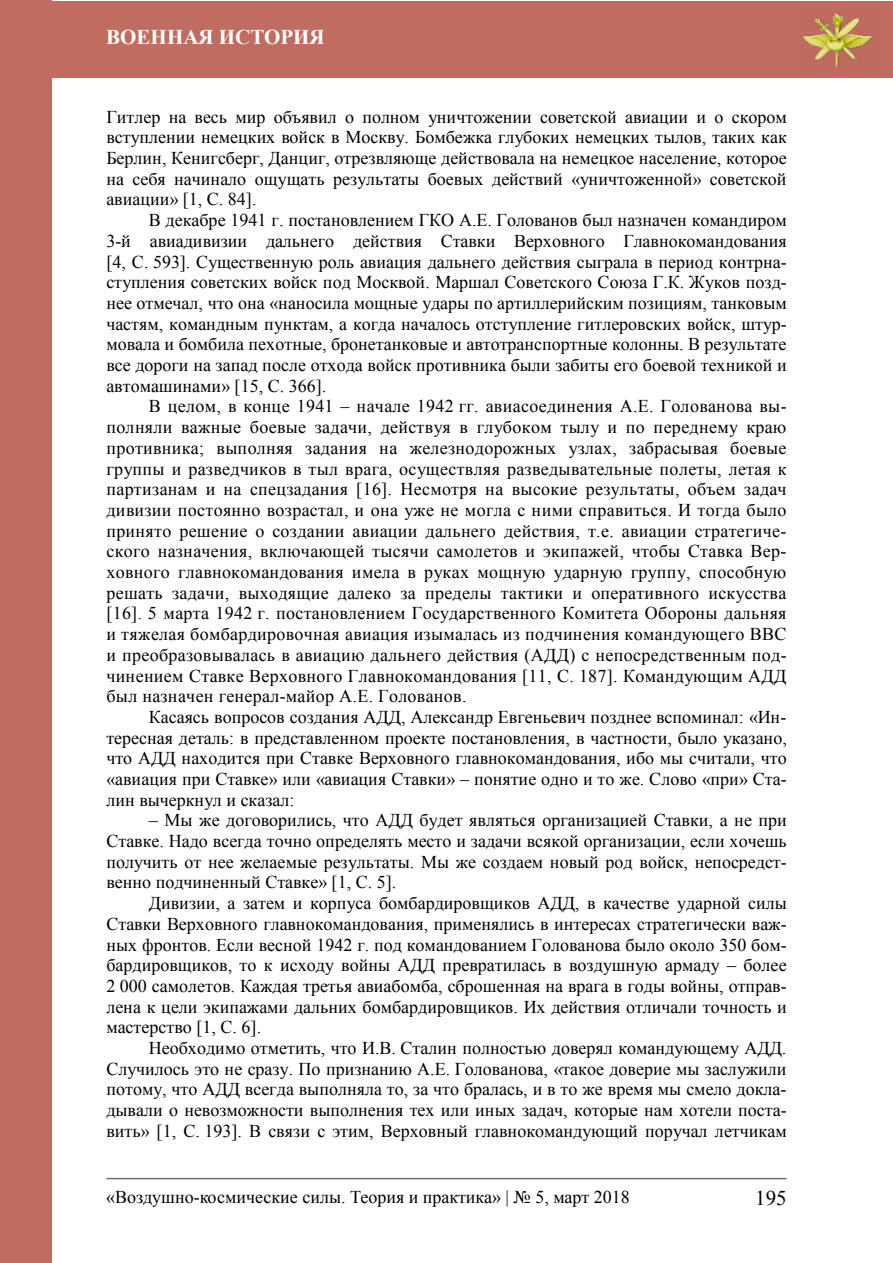
<style>
.page{position:relative;width:893px;height:1263px;background:#fff}
.page>*{position:absolute;margin:0;border:0;box-sizing:border-box;transform-origin:0 0}
.t1{font:700 21px "Times New Roman";color:#fff}
.t2{font:21px "Times New Roman";color:#000}
.t3{font:18px/20.7px "Times New Roman";color:#000;text-align:justify}
.s1{font-size:16.5px}
</style>
<div class="page">
<hr style="left:106px;top:1178px;width:681px;height:1px;background:#6d6e71">
<div style="left:0;top:1px;width:892px;height:76px;background:#c16c60"></div>
<img style="left:802px;top:13px;width:71px;height:55px">
<div style="left:0;top:1px;width:51px;height:1262px;background:#c16c60"></div>
<p class="t1" style="left:106px;top:23px;width:220px">Военная история</p>
<p class="t3" style="left:106px;top:106px;width:682px">Гитлер на весь мир объявил о полном уничтожении советской авиации и о скором вступлении немецких войск в Москву. Бомбежка глубоких немецких тылов, таких как Берлин, Кенигсберг, Данциг, отрезвляюще действовала на немецкое население, которое на себя начинало ощущать результаты боевых действий «уничтоженной» советской авиации» [1, С. 84].</p>
<p class="t3" style="left:106px;top:209px;width:682px;text-indent:42px">В декабре 1941 г. постановлением ГКО А.Е. Голованов был назначен командиром 3-й авиадивизии дальнего действия Ставки Верховного Главнокомандования [4, С. 593]. Существенную роль авиация дальнего действия сыграла в период контрна&shy;ступления советских войск под Москвой. Маршал Советского Союза Г.К. Жуков позд&shy;нее отмечал, что она «наносила мощные удары по артиллерийским позициям, танковым частям, командным пунктам, а когда началось отступление гитлеровских войск, штур&shy;мовала и бомбила пехотные, бронетанковые и автотранспортные колонны. В результате все дороги на запад после отхода войск противника были забиты его боевой техникой и автомашинами» [15, С. 366].</p>
<p class="t3" style="left:106px;top:396px;width:682px;text-indent:42px">В целом, в конце 1941 – начале 1942 гг. авиасоединения А.Е. Голованова вы&shy;полняли важные боевые задачи, действуя в глубоком тылу и по переднему краю противника; выполняя задания на железнодорожных узлах, забрасывая боевые группы и разведчиков в тыл врага, осуществляя разведывательные полеты, летая к партизанам и на спецзадания [16]. Несмотря на высокие результаты, объем задач дивизии постоянно возрастал, и она уже не могла с ними справиться. И тогда было принято решение о создании авиации дальнего действия, т.е. авиации стратегиче&shy;ского назначения, включающей тысячи самолетов и экипажей, чтобы Ставка Вер&shy;ховного главнокомандования имела в руках мощную ударную группу, способную решать задачи, выходящие далеко за пределы тактики и оперативного искусства [16]<span class="s1">.</span> 5 марта 1942 г. постановлением Государственного Комитета Обороны дальняя и тяжелая бомбардировочная авиация изымалась из подчинения командующего ВВС и преобразовывалась в авиацию дальнего действия (АДД) с непосредственным под&shy;чинением Ставке Верховного Главнокомандования [11, С. 187]. Командующим АДД был назначен генерал-майор А.Е. Голованов.</p>
<p class="t3" style="left:106px;top:706px;width:682px;text-indent:42px">Касаясь вопросов создания АДД, Александр Евгеньевич позднее вспоминал: «Ин&shy;тересная деталь: в представленном проекте постановления, в частности, было указано, что АДД находится при Ставке Верховного главнокомандования, ибо мы считали, что «авиация при Ставке» или «авиация Ставки» – понятие одно и то же. Слово «при» Ста&shy;лин вычеркнул и сказал:</p>
<p class="t3" style="left:106px;top:810px;width:682px;text-indent:42px">– Мы же договорились, что АДД будет являться организацией Ставки, а не при Ставке. Надо всегда точно определять место и задачи всякой организации, если хочешь получить от нее желаемые результаты. Мы же создаем новый род войск, непосредст&shy;венно подчиненный Ставке» [1, С. 5].</p>
<p class="t3" style="left:106px;top:892px;width:682px;text-indent:42px">Дивизии, а затем и корпуса бомбардировщиков АДД, в качестве ударной силы Ставки Верховного главнокомандования, применялись в интересах стратегически важ&shy;ных фронтов. Если весной 1942 г. под командованием Голованова было около 350 бом&shy;бардировщиков, то к исходу войны АДД превратилась в воздушную армаду – более 2 000 самолетов. Каждая третья авиабомба, сброшенная на врага в годы войны, отправ&shy;лена к цели экипажами дальних бомбардировщиков. Их действия отличали точность и мастерство [1, С. 6].</p>
<p class="t3" style="left:106px;top:1037px;width:682px;text-indent:42px">Необходимо отметить, что И.В. Сталин полностью доверял командующему АДД.<br>Случилось это не сразу. По признанию А.Е. Голованова, «такое доверие мы заслужили потому, что АДД всегда выполняла то, за что бралась, и в то же время мы смело докла&shy;дывали о невозможности выполнения тех или иных задач, которые нам хотели поста&shy;вить» [1, С. 193]. В связи с этим, Верховный главнокомандующий поручал летчикам</p>
<p class="t3" style="left:106px;top:1187px;width:525px">«Воздушно-космические силы. Теория и практика» | № 5, март 2018</p>
<p class="t2" style="left:755px;top:1183px;width:33px">195</p>
</div>
